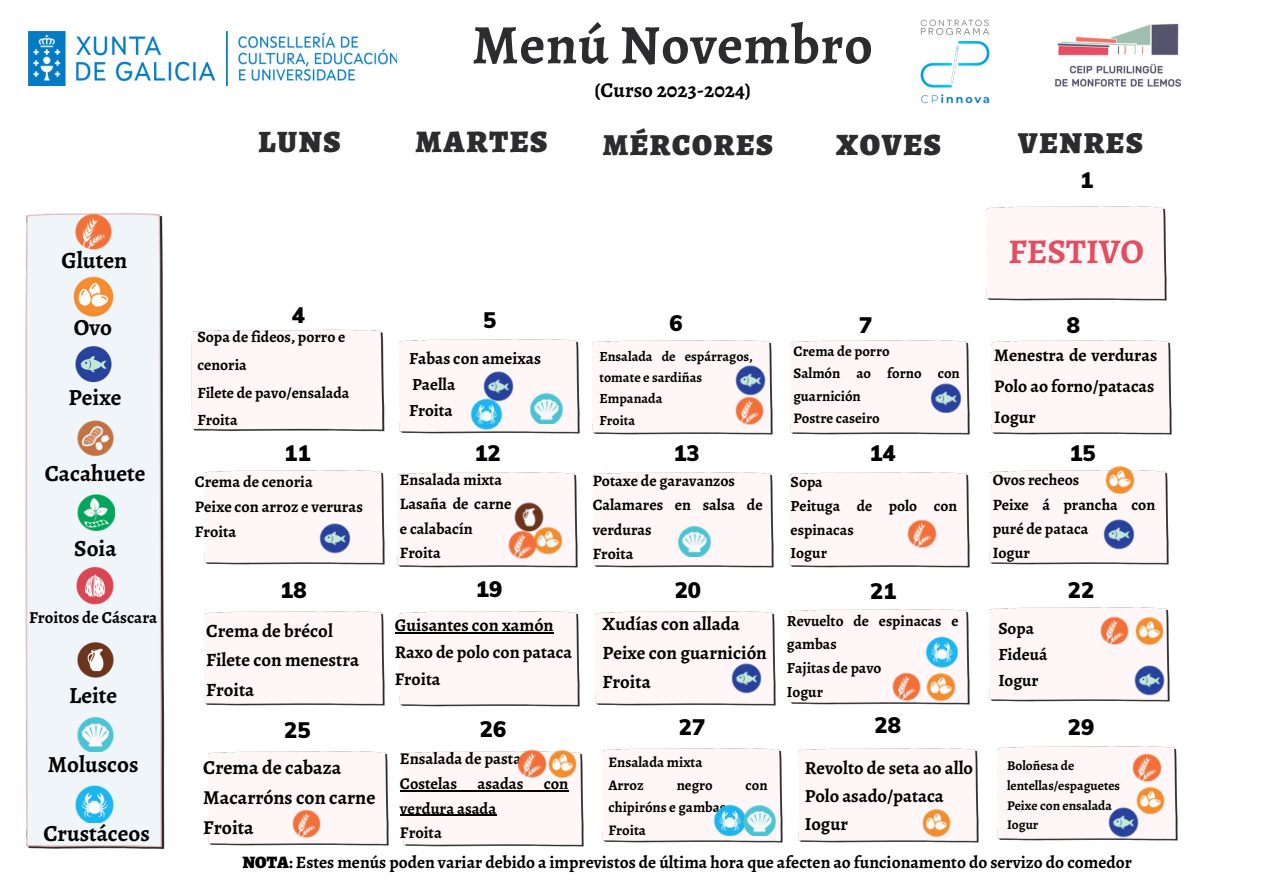
<style>
.page{position:relative;width:1263px;height:894px;background:#fff}
.page>*{position:absolute;margin:0;border:0;box-sizing:border-box;transform-origin:0 0}
.t1{font:700 55.65px "Alegreya";letter-spacing:.015em;color:#2c2c2e}
.t2{font:700 34.8px "Alegreya";color:#e34d61}
.t3{font:900 31.35px "Alegreya";letter-spacing:.055em;color:#2c2c2e}
.t4{font:900 31.05px "Alegreya";letter-spacing:.055em;color:#2c2c2e}
.t5{font:900 30.45px "Alegreya";letter-spacing:.055em;color:#2c2c2e}
.t6{font:700 23.4px "Alegreya";color:#000}
.t7{font:700 23.1px "Alegreya";color:#000}
.t8{font:900 21.9px "Muli";color:#000}
.t9{font:700 21px "Alegreya";color:#000}
.t10{font:700 19.65px/29.7px "Alegreya";color:#000}
.t11{font:700 18.75px/29.2px "Alegreya";color:#000}
.t12{font:700 18.45px/27.8px "Alegreya";color:#000}
.t13{font:700 17.85px/26.8px "Alegreya";color:#000}
.t14{font:700 17.7px/30.9px "Alegreya";color:#000}
.t15{font:700 17.4px "Alegreya";color:#000}
.t16{font:700 17.25px/25.8px "Alegreya";color:#000}
.t17{font:700 17.1px/26.2px "Alegreya";color:#000}
.t18{font:700 16.8px "Alegreya";color:#000}
.t19{font:700 16.35px/24.9px "Alegreya";color:#000}
.t20{font:700 16.2px/24.8px "Alegreya";color:#000}
.t21{font:700 15.9px/24.3px "Alegreya";color:#000}
.t22{font:700 15.6px/27.9px "Alegreya";color:#000}
.t23{font:700 15.45px/23.9px "Alegreya";color:#000}
.t24{font:700 15.3px/23.7px "Alegreya";color:#000}
.t25{font:700 14.7px/22.6px "Alegreya";color:#000}
.t26{font:700 13.95px/21.5px "Alegreya";color:#000}
.t27{font:700 13.35px/19.6px "Alegreya";color:#000}
.s1{font-weight:900}
</style>
<div class="page">
<img style="left:1054px;top:23px;width:128px;height:64px">
<img style="left:29px;top:32px;width:368px;height:53px">
<img style="left:920px;top:19px;width:70px;height:85px">
<img style="left:191px;top:329px;width:194px;height:103px">
<img style="left:25px;top:213px;width:140px;height:636px">
<img style="left:73px;top:340px;width:40px;height:44px">
<img style="left:71px;top:269px;width:44px;height:48px">
<img style="left:74px;top:213px;width:39px;height:37px">
<img style="left:76px;top:635px;width:37px;height:42px">
<img style="left:76px;top:488px;width:38px;height:44px">
<img style="left:75px;top:414px;width:40px;height:45px">
<img style="left:74px;top:563px;width:42px;height:41px">
<img style="left:75px;top:715px;width:39px;height:36px">
<img style="left:73px;top:778px;width:43px;height:44px">
<img style="left:592px;top:340px;width:181px;height:95px">
<img style="left:790px;top:340px;width:180px;height:95px">
<img style="left:989px;top:607px;width:181px;height:95px">
<img style="left:593px;top:472px;width:181px;height:96px">
<img style="left:204px;top:470px;width:181px;height:95px">
<img style="left:989px;top:470px;width:180px;height:95px">
<img style="left:997px;top:746px;width:181px;height:95px">
<img style="left:789px;top:472px;width:181px;height:96px">
<img style="left:204px;top:611px;width:181px;height:95px">
<img style="left:396px;top:611px;width:184px;height:96px">
<img style="left:397px;top:472px;width:181px;height:96px">
<img style="left:400px;top:751px;width:184px;height:96px">
<img style="left:399px;top:339px;width:181px;height:95px">
<img style="left:595px;top:611px;width:181px;height:95px">
<img style="left:789px;top:609px;width:181px;height:96px">
<img style="left:208px;top:751px;width:181px;height:95px">
<img style="left:798px;top:748px;width:181px;height:95px">
<img style="left:602px;top:748px;width:181px;height:95px">
<img style="left:986px;top:206px;width:181px;height:95px">
<img style="left:1107px;top:802px;width:33px;height:35px">
<img style="left:1132px;top:751px;width:30px;height:31px">
<img style="left:1135px;top:781px;width:31px;height:33px">
<img style="left:469px;top:393px;width:35px;height:36px">
<img style="left:482px;top:366px;width:33px;height:35px">
<img style="left:528px;top:392px;width:35px;height:31px">
<img style="left:734px;top:360px;width:33px;height:35px">
<img style="left:734px;top:394px;width:31px;height:31px">
<img style="left:929px;top:378px;width:33px;height:35px">
<img style="left:319px;top:518px;width:33px;height:35px">
<img style="left:538px;top:522px;width:25px;height:32px">
<img style="left:513px;top:497px;width:31px;height:34px">
<img style="left:507px;top:528px;width:31px;height:30px">
<img style="left:676px;top:524px;width:35px;height:32px">
<img style="left:907px;top:517px;width:30px;height:31px">
<img style="left:1103px;top:514px;width:32px;height:35px">
<img style="left:1105px;top:465px;width:30px;height:29px">
<hr style="left:395px;top:632px;width:158px;height:1px;background:#000">
<hr style="left:400px;top:789px;width:168px;height:1px;background:#000">
<hr style="left:400px;top:814px;width:96px;height:1px;background:#000">
<img style="left:548px;top:749px;width:30px;height:28px">
<img style="left:517px;top:749px;width:30px;height:28px">
<img style="left:730px;top:658px;width:33px;height:35px">
<img style="left:925px;top:630px;width:35px;height:36px">
<img style="left:926px;top:668px;width:30px;height:33px">
<img style="left:891px;top:670px;width:30px;height:31px">
<img style="left:1134px;top:612px;width:30px;height:33px">
<img style="left:1099px;top:614px;width:31px;height:30px">
<img style="left:1133px;top:660px;width:33px;height:35px">
<img style="left:921px;top:804px;width:31px;height:33px">
<img style="left:713px;top:799px;width:35px;height:36px">
<img style="left:742px;top:804px;width:35px;height:31px">
<img style="left:991px;top:340px;width:181px;height:95px">
<img style="left:291px;top:807px;width:31px;height:30px">
<p class="t6" style="left:62px;top:244px;width:67px">Gluten</p>
<p class="t7" style="left:74px;top:311px;width:40px">Ovo</p>
<h6 class="t7" style="left:69px;top:381px;width:54px">Peixe</h6>
<p class="t7" style="left:45px;top:457px;width:102px">Cacahuete</p>
<h6 class="t7" style="left:74px;top:532px;width:44px">Soia</h6>
<p class="t18" style="left:29px;top:605px;width:130px">Froitos de Cáscara</p>
<p class="t7" style="left:69px;top:679px;width:49px">Leite</p>
<p class="t7" style="left:48px;top:748px;width:92px">Moluscos</p>
<p class="t7" style="left:43px;top:817px;width:108px">Crustáceos</p>
<p class="t1" style="left:472px;top:7px;width:402px">Menú Novembro</p>
<p class="t9" style="left:595px;top:76px;width:158px">(Curso 2023-2024)</p>
<p class="t4" style="left:259px;top:121px;width:83px">LUNS</p>
<p class="t3" style="left:416px;top:120px;width:133px">MARTES</p>
<p class="t5" style="left:603px;top:124px;width:172px">MÉRCORES</p>
<h5 class="t4" style="left:836px;top:123px;width:106px">XOVES</h5>
<p class="t5" style="left:1018px;top:121px;width:126px">VENRES</p>
<p class="t8" style="left:1080px;top:166px;width:15px">1</p>
<p class="t8" style="left:292px;top:301px;width:15px">4</p>
<h6 class="t22" style="left:197px;top:322px;width:153px">Sopa de fideos, porro e cenoria<br>Filete de pavo/ensalada<br>Froita</h6>
<p class="t8" style="left:284px;top:438px;width:28px">11</p>
<p class="t2" style="left:1008px;top:228px;width:137px">FESTIVO</p>
<p class="t8" style="left:483px;top:305px;width:15px">5</p>
<p class="t8" style="left:670px;top:309px;width:15px">6</p>
<p class="t8" style="left:859px;top:311px;width:15px">7</p>
<p class="t8" style="left:1067px;top:311px;width:15px">8</p>
<p class="t17" style="left:409px;top:345px;width:134px">Fabas con ameixas<br>Paella<br>Froita</p>
<h4 class="t26" style="left:599px;top:345px;width:155px">Ensalada de espárragos, tomate e sardiñas</h4>
<p class="t26" style="left:599px;top:388px;width:64px">Empanada</p>
<p class="t26" style="left:599px;top:409px;width:37px">Froita</p>
<h4 class="t25" style="left:793px;top:339px;width:168px">Crema de porro<br>Salmón ao forno con guarnición<br>Postre caseiro</h4>
<p class="t14" style="left:994px;top:339px;width:165px">Menestra de verduras<br>Polo ao forno/patacas<br>Iogur</p>
<p class="t8" style="left:474px;top:438px;width:28px">12</p>
<p class="t8" style="left:673px;top:438px;width:28px">13</p>
<p class="t8" style="left:869px;top:438px;width:28px">14</p>
<h6 class="t8" style="left:1069px;top:438px;width:28px">15</h6>
<p class="t20" style="left:195px;top:469px;width:169px">Crema de cenoria<br>Peixe con arroz e veruras<br>Froita</p>
<p class="t21" style="left:400px;top:467px;width:113px">Ensalada mixta<br>Lasaña de carne e calabacín<br>Froita</p>
<p class="t21" style="left:593px;top:468px;width:172px">Potaxe de garavanzos<br>Calamares en salsa de verduras<br>Froita</p>
<p class="t23" style="left:791px;top:469px;width:168px">Sopa<br>Peituga de polo con espinacas<br>Iogur</p>
<h5 class="t21" style="left:993px;top:467px;width:164px">Ovos recheos<br>Peixe á prancha con puré de pataca<br>Iogur</h5>
<h5 class="t8" style="left:280px;top:576px;width:28px">18</h5>
<p class="t8" style="left:476px;top:574px;width:28px">19</p>
<p class="t8" style="left:675px;top:576px;width:28px">20</p>
<p class="t8" style="left:870px;top:576px;width:28px">21</p>
<h6 class="t8" style="left:1068px;top:576px;width:28px">22</h6>
<p class="t11" style="left:206px;top:616px;width:155px">Crema de brécol<br>Filete con menestra<br>Froita</p>
<p class="t13" style="left:395px;top:612px;width:179px">Guisantes con xamón<br>Raxo de polo con pataca<br>Froita</p>
<h4 class="t11" style="left:603px;top:609px;width:166px">Xudías con allada<br>Peixe con guarnición<br>Froita</h4>
<p class="t24" style="left:787px;top:608px;width:173px">Revuelto de espinacas e gambas<br>Fajitas de pavo<br>Iogur</p>
<p class="t16" style="left:998px;top:615px;width:50px">Sopa<br>Fideuá<br>Iogur</p>
<p class="t8" style="left:284px;top:716px;width:28px">25</p>
<p class="t8" style="left:480px;top:714px;width:28px">26</p>
<p class="t8" style="left:679px;top:712px;width:28px">27</p>
<h1 class="t8" style="left:874px;top:711px;width:28px">28</h1>
<p class="t8" style="left:1068px;top:712px;width:28px">29</p>
<p class="t10" style="left:203px;top:752px;width:174px">Crema de cabaza<br>Macarróns con carne<br>Froita</p>
<h6 class="t19" style="left:400px;top:745px;width:170px">Ensalada de pasta<br>Costelas asadas con verdura asada<br>Froita</h6>
<p class="t25" style="left:608px;top:750px;width:96px">Ensalada mixta<br>Arroz</p>
<p class="t25" style="left:677px;top:773px;width:37px">negro</p>
<p class="t25" style="left:745px;top:773px;width:24px">con</p>
<p class="t25" style="left:608px;top:795px;width:119px">chipiróns e gambas<br>Froita</p>
<p class="t12" style="left:805px;top:753px;width:170px">Revolto de seta ao allo<br>Polo asado/pataca<br>Iogur</p>
<p class="t27" style="left:1007px;top:755px;width:115px">Boloñesa de lentellas/espaguetes<br>Peixe con ensalada</p>
<h5 class="t27" style="left:1007px;top:814px;width:33px">Iogur</h5>
<p class="t15" style="left:242px;top:850px;width:891px"><span class="s1">NOTA</span>: Estes menús poden variar debido a imprevistos de última hora que afecten ao funcionamento do servizo do comedor</p>
</div>
